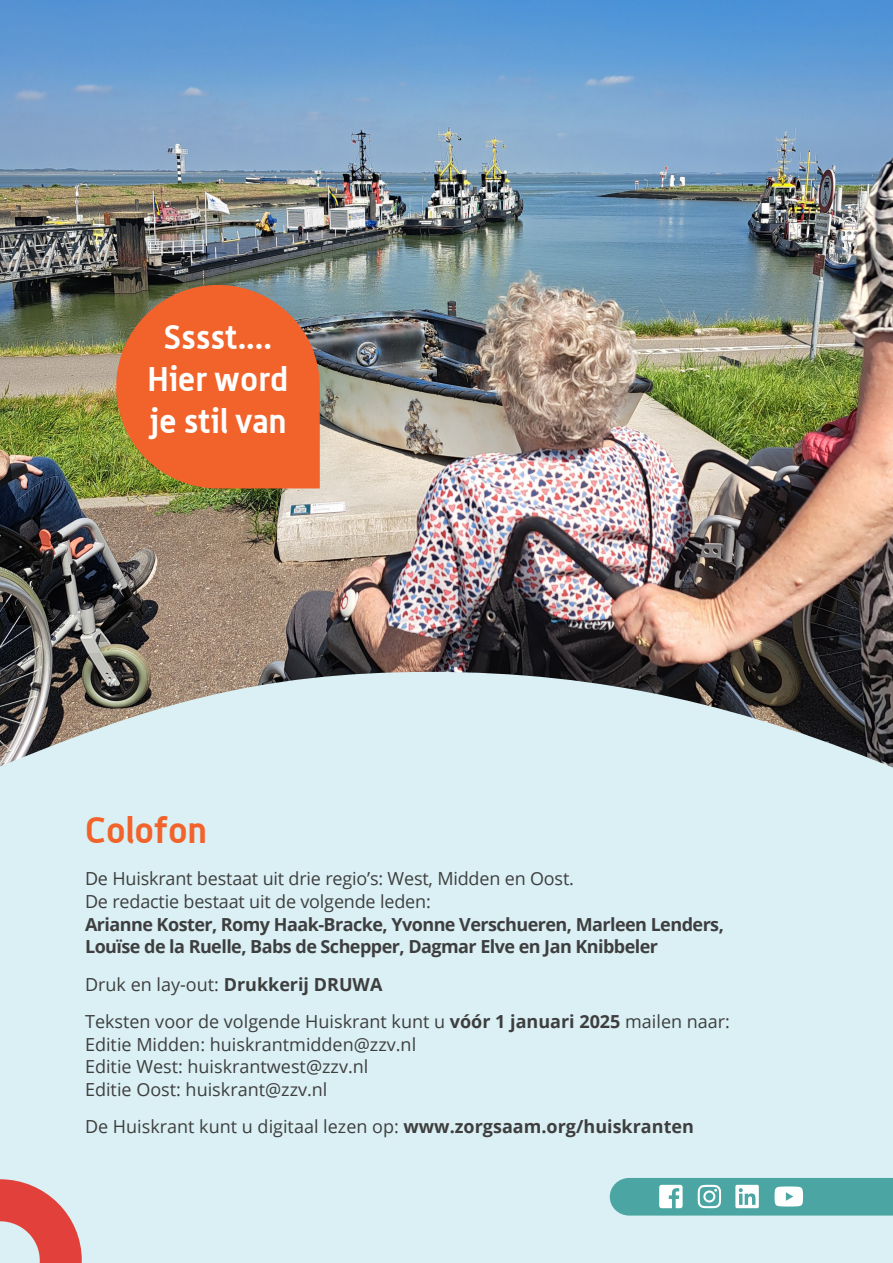
<style>
.page{position:relative;width:893px;height:1263px;background:#fff}
.page>*{position:absolute;margin:0;border:0;box-sizing:border-box;transform-origin:0 0}
.t1{font:700 36px "Alwyn";color:#f1632a}
.t2{font:700 33.3px/42.2px "Alwyn";color:#fff;text-align:center}
.t3{font:18px "Open Sans";color:#3e3e3f}
.t4{font:700 18px "Open Sans";letter-spacing:-.03em;color:#3e3e3f}
.s1{font-weight:700}
</style>
<div class="page">
<img style="left:0;top:0;width:893px;height:672px">
<div style="left:0;top:872px;width:893px;height:391px;background:#daf0f4"></div>
<svg style="left:0;top:672px;width:893px;height:200px;background:#c4d6d8"></svg>
<svg style="left:0;top:1179px;width:82px;height:84px"></svg>
<svg style="left:610px;top:1178px;width:283px;height:37px;background:#68b3b1"></svg>
<div style="left:116px;top:285px;width:204px;height:203px;background:#f1632a;border-radius:102px"></div>
<p class="t2" style="left:147px;top:315px;width:143px">Sssst....<br>Hier word</p>
<p class="t2" style="left:149px;top:399px;width:139px">je stil van</p>
<p class="t1" style="left:85px;top:808px;width:124px">Colofon</p>
<p class="t3" style="left:85px;top:867px;width:490px">De Huiskrant bestaat uit drie regio’s: West, Midden en Oost.</p>
<p class="t3" style="left:85px;top:889px;width:347px">De redactie bestaat uit de volgende leden:</p>
<p class="t4" style="left:85px;top:911px;width:640px">Arianne Koster, Romy Haak-Bracke, Yvonne Verschueren, Marleen Lenders,</p>
<p class="t4" style="left:85px;top:934px;width:575px">Louïse de la Ruelle, Babs de Schepper, Dagmar Elve en Jan Knibbeler</p>
<p class="t3" style="left:85px;top:972px;width:299px">Druk en lay-out: <span class="s1">Drukkerij DRUWA</span></p>
<p class="t3" style="left:85px;top:1009px;width:646px">Teksten voor de volgende Huiskrant kunt u <span class="s1">vóór 1 januari 2025</span> mailen naar:</p>
<p class="t3" style="left:85px;top:1032px;width:333px">Editie Midden: huiskrantmidden@zzv.nl</p>
<p class="t3" style="left:85px;top:1054px;width:285px">Editie West: huiskrantwest@zzv.nl</p>
<p class="t3" style="left:85px;top:1077px;width:244px">Editie Oost: huiskrant@zzv.nl</p>
<p class="t3" style="left:85px;top:1114px;width:610px">De Huiskrant kunt u digitaal lezen op: <span class="s1">www.zorgsaam.org/huiskranten</span></p>
</div>
